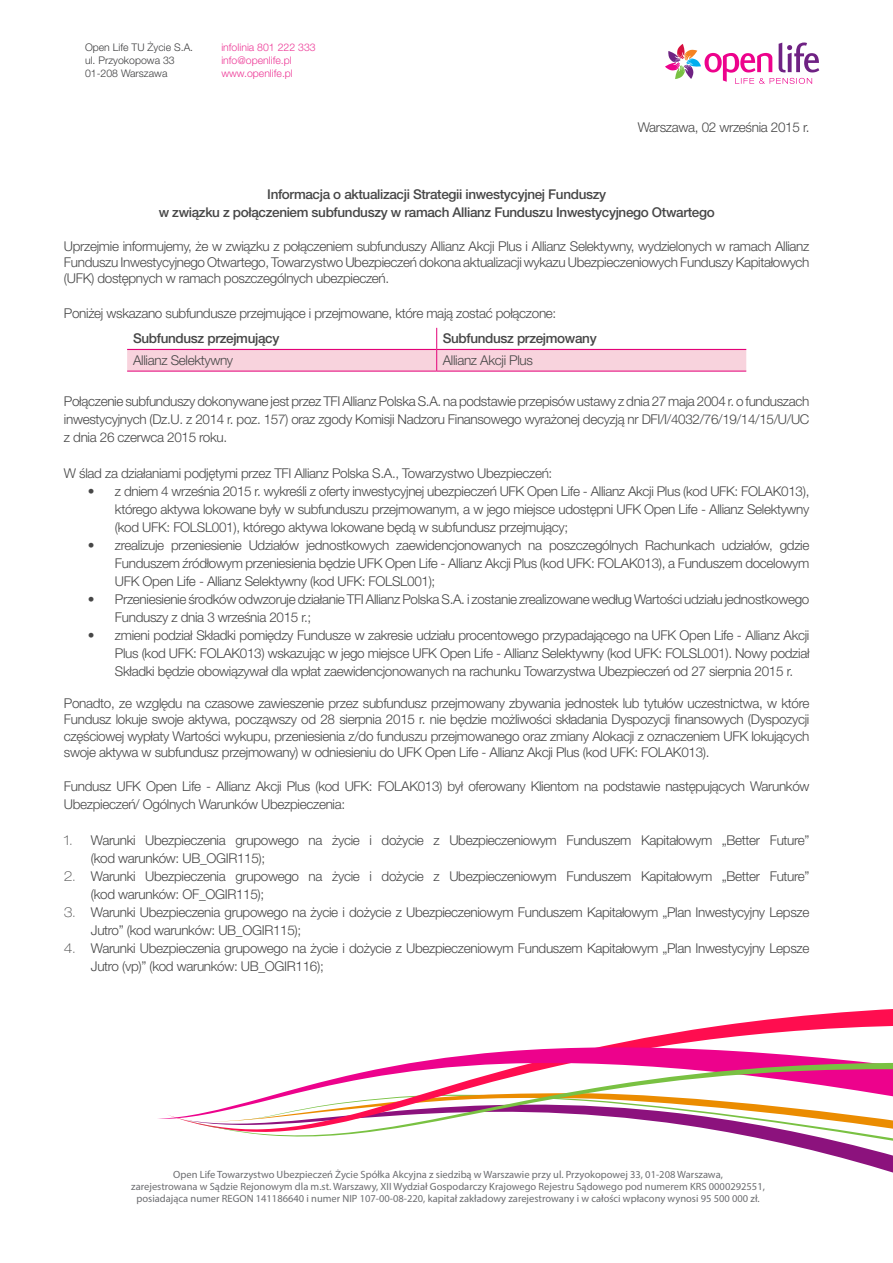
<style>
.page{position:relative;width:893px;height:1263px;background:#fff}
.page>*{position:absolute;margin:0;border:0;box-sizing:border-box;transform-origin:0 0}
.PARAGRAF_NORMALNY{font:300 13.5px/18px "Helvetica Neue LT Pro";letter-spacing:-.025em;color:#474747;text-align:justify}
.PARAGRAF_NORMALNY-2{font:500 13.5px/18px "Helvetica Neue LT Pro";letter-spacing:-.025em;color:#474747;text-align:center}
.t1{font:10.5px/12px "Myriad Pro";color:#6c6d70;text-align:center}
.t2{font:300 10.5px/12.6px "Helvetica Neue LT Pro";color:#3e3e3f}
.t3{font:300 10.5px/12.6px "Helvetica Neue LT Pro";color:#ed3896}
.s1{font-weight:100;font-stretch:expanded}
</style>
<div class="page">
<svg style="left:827px;top:1154px;width:66px;height:19px"></svg>
<svg style="left:763px;top:1139px;width:130px;height:15px"></svg>
<svg style="left:604px;top:1009px;width:289px;height:37px"></svg>
<svg style="left:158px;top:1046px;width:695px;height:73px"></svg>
<svg style="left:173px;top:1061px;width:720px;height:78px"></svg>
<svg style="left:665px;top:42px;width:154px;height:42px"></svg>
<svg style="left:127px;top:328px;width:619px;height:43px"></svg>
<hr style="left:127px;top:371px;width:310px;height:1px;background:#e40278">
<hr style="left:437px;top:371px;width:309px;height:1px;background:#e40278">
<hr style="left:127px;top:349px;width:310px;height:1px;background:#e40278">
<hr style="left:437px;top:349px;width:309px;height:1px;background:#e40278">
<p class="t2" style="left:85px;top:41px;width:110px">Open Life TU Życie S.A. ul. Przyokopowa 33<br>01-208 Warszawa</p>
<p class="t3" style="left:221px;top:41px;width:96px">infolinia 801 222 333 info@openlife.pl www.openlife.pl</p>
<p class="PARAGRAF_NORMALNY" style="left:638px;top:118px;width:173px">Warszawa, 02 września 2015 r.</p>
<p class="PARAGRAF_NORMALNY-2" style="left:159px;top:185px;width:558px">Informacja o aktualizacji Strategii inwestycyjnej Funduszy<br>w związku z połączeniem subfunduszy w ramach Allianz Funduszu Inwestycyjnego Otwartego</p>
<p class="PARAGRAF_NORMALNY" style="left:64px;top:238px;width:747px;line-height:16.2px">Uprzejmie informujemy, że w związku z połączeniem subfunduszy Allianz Akcji Plus i Allianz Selektywny, wydzielonych w ramach Allianz Funduszu Inwestycyjnego Otwartego, Towarzystwo Ubezpieczeń dokona aktualizacji wykazu Ubezpieczeniowych Funduszy Kapitałowych (UFK) dostępnych w ramach poszczególnych ubezpieczeń.</p>
<p class="PARAGRAF_NORMALNY" style="left:64px;top:303px;width:494px">Poniżej wskazano subfundusze przejmujące i przejmowane, które mają zostać połączone:</p>
<p class="PARAGRAF_NORMALNY-2" style="left:133px;top:329px;width:148px">Subfundusz przejmujący</p>
<p class="PARAGRAF_NORMALNY-2" style="left:443px;top:329px;width:155px">Subfundusz przejmowany</p>
<p class="PARAGRAF_NORMALNY" style="left:133px;top:351px;width:102px">Allianz Selektywny</p>
<p class="PARAGRAF_NORMALNY" style="left:443px;top:351px;width:92px">Allianz Akcji Plus</p>
<p class="PARAGRAF_NORMALNY" style="left:64px;top:392px;width:747px">Połączenie subfunduszy dokonywane jest przez TFI Allianz Polska S.A. na podstawie przepisów ustawy z dnia 27 maja 2004 r. o funduszach inwestycyjnych (Dz.U. z 2014 r. poz. 157) oraz zgody Komisji Nadzoru Finansowego wyrażonej decyzją nr DFI/I/4032/76/19/14/15/U/UC z dnia 26 czerwca 2015 roku.</p>
<p class="PARAGRAF_NORMALNY" style="left:64px;top:464px;width:490px">W ślad za działaniami podjętymi przez TFI Allianz Polska S.A., Towarzystwo Ubezpieczeń:</p>
<p class="PARAGRAF_NORMALNY" style="left:115px;top:482px;width:696px;text-indent:-27px">• z dniem 4 września 2015 r. wykreśli z oferty inwestycyjnej ubezpieczeń UFK Open Life - Allianz Akcji Plus (kod UFK: FOLAK013), którego aktywa lokowane były w subfunduszu przejmowanym, a w jego miejsce udostępni UFK Open Life - Allianz Selektywny (kod UFK: FOLSL001), którego aktywa lokowane będą w subfundusz przejmujący;</p>
<p class="PARAGRAF_NORMALNY" style="left:115px;top:536px;width:696px;text-indent:-27px">• zrealizuje przeniesienie Udziałów jednostkowych zaewidencjonowanych na poszczególnych Rachunkach udziałów, gdzie Funduszem źródłowym przeniesienia będzie UFK Open Life - Allianz Akcji Plus (kod UFK: FOLAK013), a Funduszem docelowym UFK Open Life - Allianz Selektywny (kod UFK: FOLSL001);</p>
<p class="PARAGRAF_NORMALNY" style="left:115px;top:590px;width:696px;text-indent:-27px">• Przeniesienie środków odwzoruje działanie TFI Allianz Polska S.A. i zostanie zrealizowane według Wartości udziału jednostkowego<br>Funduszy z dnia 3 września 2015 r.;</p>
<p class="PARAGRAF_NORMALNY" style="left:115px;top:626px;width:696px;text-indent:-27px">• zmieni podział Składki pomiędzy Fundusze w zakresie udziału procentowego przypadającego na UFK Open Life - Allianz Akcji Plus (kod UFK: FOLAK013) wskazując w jego miejsce UFK Open Life - Allianz Selektywny (kod UFK: FOLSL001). Nowy podział Składki będzie obowiązywał dla wpłat zaewidencjonowanych na rachunku Towarzystwa Ubezpieczeń od 27 sierpnia 2015 r.</p>
<p class="PARAGRAF_NORMALNY" style="left:64px;top:695px;width:747px;line-height:16.2px">Ponadto, ze względu na czasowe zawieszenie przez subfundusz przejmowany zbywania jednostek lub tytułów uczestnictwa, w które Fundusz lokuje swoje aktywa, począwszy od 28 sierpnia 2015 r. nie będzie możliwości składania Dyspozycji finansowych (Dyspozycji częściowej wypłaty Wartości wykupu, przeniesienia z/do funduszu przejmowanego oraz zmiany Alokacji z oznaczeniem UFK lokujących swoje aktywa w subfundusz przejmowany) w odniesieniu do UFK Open Life - Allianz Akcji Plus (kod UFK: FOLAK013).</p>
<p class="PARAGRAF_NORMALNY" style="left:64px;top:777px;width:747px">Fundusz UFK Open Life - Allianz Akcji Plus (kod UFK: FOLAK013) był oferowany Klientom na podstawie następujących Warunków<br>Ubezpieczeń/ Ogólnych Warunków Ubezpieczenia:</p>
<p class="PARAGRAF_NORMALNY" style="left:91px;top:831px;width:720px;text-indent:-27px"><span class="s1">1.</span> Warunki Ubezpieczenia grupowego na życie i dożycie z Ubezpieczeniowym Funduszem Kapitałowym „Better Future” (kod warunków: UB_OGIR115);</p>
<p class="PARAGRAF_NORMALNY" style="left:91px;top:867px;width:720px;text-indent:-27px"><span class="s1">2.</span> Warunki Ubezpieczenia grupowego na życie i dożycie z Ubezpieczeniowym Funduszem Kapitałowym „Better Future” (kod warunków: OF_OGIR115);</p>
<p class="PARAGRAF_NORMALNY" style="left:91px;top:903px;width:720px;text-indent:-27px"><span class="s1">3.</span> Warunki Ubezpieczenia grupowego na życie i dożycie z Ubezpieczeniowym Funduszem Kapitałowym „Plan Inwestycyjny Lepsze<br>Jutro” (kod warunków: UB_OGIR115);</p>
<p class="PARAGRAF_NORMALNY" style="left:91px;top:939px;width:720px;text-indent:-27px"><span class="s1">4.</span> Warunki Ubezpieczenia grupowego na życie i dożycie z Ubezpieczeniowym Funduszem Kapitałowym „Plan Inwestycyjny Lepsze<br>Jutro (vp)” (kod warunków: UB_OGIR116);</p>
<p class="t1" style="left:131px;top:1168px;width:635px">Open Life Towarzystwo Ubezpieczeń Życie Spółka Akcyjna z siedzibą w Warszawie przy ul. Przyokopowej 33, 01-208 Warszawa,<br>zarejestrowana w Sądzie Rejonowym dla m.st. Warszawy, XII Wydział Gospodarczy Krajowego Rejestru Sądowego pod numerem KRS 0000292551, posiadająca numer REGON 141186640 i numer NIP 107-00-08-220, kapitał zakładowy zarejestrowany i w całości wpłacony wynosi 95 500 000 zł.</p>
</div>
